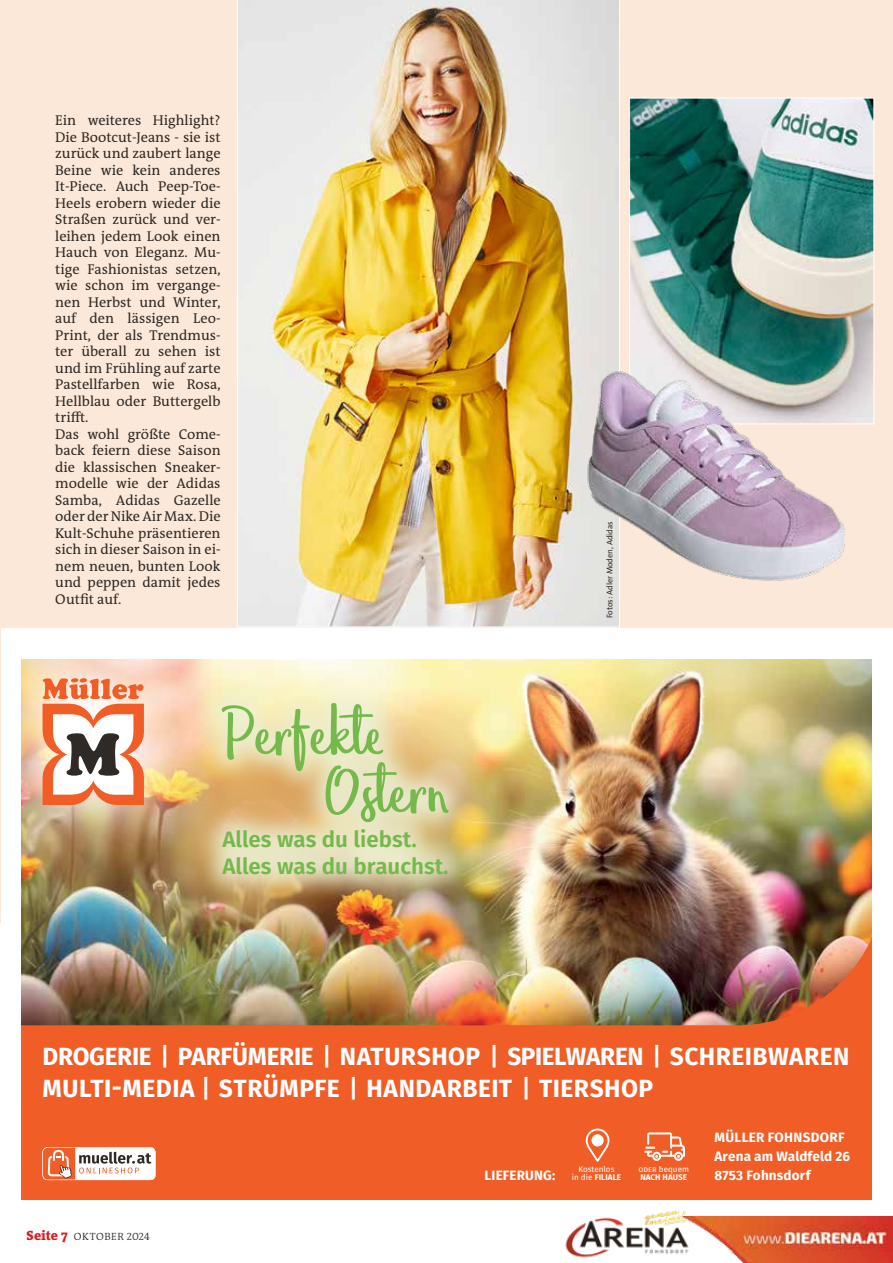
<style>
.page{position:relative;width:893px;height:1263px;background:#fff}
.page>*{position:absolute;margin:0;border:0;box-sizing:border-box;transform-origin:0 0}
.t1{font:74.25px/57.9px "Eufoniem One";color:#75b84c}
.t2{font:700 24.9px/32.5px "Fira Sans";letter-spacing:.015em;color:#fff}
.t3{font:600 22.35px/26.8px "Fira Sans";color:#75b84c}
.t4{font:14.25px/16.5px "The RM Antiqua";color:#2f2a25}
.t5{font:700 13.5px/19.4px "Fira Sans";letter-spacing:.01em;color:#fff}
.t6{font:300 10.5px "The RM Antiqua";letter-spacing:.05em;color:#2f2a25}
.t7{font:8.25px "The Sans Os F";color:#2f2a25}
.t8{font:8.1px "Fira Sans";color:#fff}
.t9{font:700 8.1px "Fira Sans";letter-spacing:.01em;color:#fff}
.s1{font-weight:500}
.s2{font-weight:400;font-size:8.1px}
.s3{font-size:8.1px}
.s4{font-weight:800;font-size:13.5px;color:#d81d21}
</style>
<div class="page">
<img style="left:707px;top:1216px;width:186px;height:37px">
<img style="left:732px;top:1253px;width:161px;height:4px">
<img style="left:737px;top:1257px;width:156px;height:2px">
<img style="left:739px;top:1259px;width:154px;height:4px">
<img style="left:565px;top:1210px;width:142px;height:48px">
<hr style="left:0;top:0;width:1px;height:923px;background:#fce8d9">
<div style="left:1px;top:0;width:892px;height:627px;background:#fce8d9"></div>
<img style="left:237px;top:0;width:383px;height:627px">
<img style="left:631px;top:100px;width:241px;height:322px">
<div style="left:629px;top:98px;width:245px;height:326px;border:1px solid #fff"></div>
<img style="left:21px;top:659px;width:851px;height:221px">
<img style="left:21px;top:880px;width:851px;height:319px">
<svg style="left:21px;top:659px;width:179px;height:202px;background:#dbb894"></svg>
<svg style="left:43px;top:678px;width:101px;height:127px"></svg>
<svg style="left:43px;top:1147px;width:112px;height:33px"></svg>
<svg style="left:644px;top:1132px;width:41px;height:29px"></svg>
<svg style="left:585px;top:1127px;width:25px;height:36px"></svg>
<div style="left:591px;top:1134px;width:13px;height:12px;background:#fff;border-radius:50%"></div>
<svg style="left:171px;top:719px;width:180px;height:180px"></svg>
<img style="left:171px;top:760px;width:180px;height:181px;border-radius:50%">
<div style="left:195px;top:675px;width:281px;height:227px;background:#ebf2d7;opacity:.85"></div>
<img style="left:580px;top:338px;width:278px;height:255px">
<p class="t4" style="left:55px;top:112px;width:167px">Ein weiteres Highlight?<br>Die Bootcut-Jeans - sie ist zurück und zaubert lange<br>Beine wie kein anderes<br>It-Piece. Auch Peep-Toe-<br>Heels erobern wieder die<br>Straßen zurück und ver&shy;leihen jedem Look einen<br>Hauch von Eleganz. Mu&shy;tige Fashionistas setzen, wie schon im vergange&shy;nen Herbst und Winter, auf den lässigen Leo-<br>Print, der als Trendmus&shy;ter überall zu sehen ist und im Frühling auf zarte<br>Pastellfarben wie Rosa,<br>Hellblau oder Buttergelb trifft.<br>Das wohl größte Come&shy;back feiern diese Saison die klassischen Sneaker&shy;modelle wie der Adidas<br>Samba, Adidas Gazelle oder der Nike Air Max. Die<br>Kult-Schuhe präsentieren sich in dieser Saison in ei&shy;nem neuen, bunten Look und peppen damit jedes<br>Outfit auf.</p>
<h1 class="t1" style="left:325px;top:709px;width:127px;text-indent:-104px">Perfekte<br>Ostern</h1>
<h3 class="t3" style="left:222px;top:824px;width:228px">Alles was du liebst.<br>Alles was du brauchst.</h3>
<p class="t7" style="left:604px;top:618px;width:99px;rotate:-90deg">Fotos: Adler Moden, Adidas</p>
<h2 class="t2" style="left:43px;top:1038px;width:808px">DROGERIE <span class="s1">|</span> PARFÜMERIE <span class="s1">|</span> NATURSHOP <span class="s1">|</span> SPIELWAREN <span class="s1">|</span> SCHREIBWAREN<br>MULTI-MEDIA <span class="s1">|</span> STRÜMPFE <span class="s1">|</span> HANDARBEIT <span class="s1">|</span> TIERSHOP</h2>
<p class="t5" style="left:714px;top:1126px;width:137px">MÜLLER FOHNSDORF<br>Arena am Waldfeld 26<br>8753 Fohnsdorf</p>
<p class="t8" style="left:578px;top:1162px;width:37px">Kostenlos</p>
<p class="t5" style="left:485px;top:1165px;width:138px">LIEFERUNG: <span class="s2">in die</span> <span class="s3">FILIALE</span></p>
<p class="t8" style="left:639px;top:1162px;width:52px">oder bequem</p>
<p class="t9" style="left:640px;top:1171px;width:48px">NACH HAUSE</p>
<p class="t6" style="left:27px;top:1229px;width:125px"><span class="s4">Seite 7</span> OKTOBER 2024</p>
</div>
